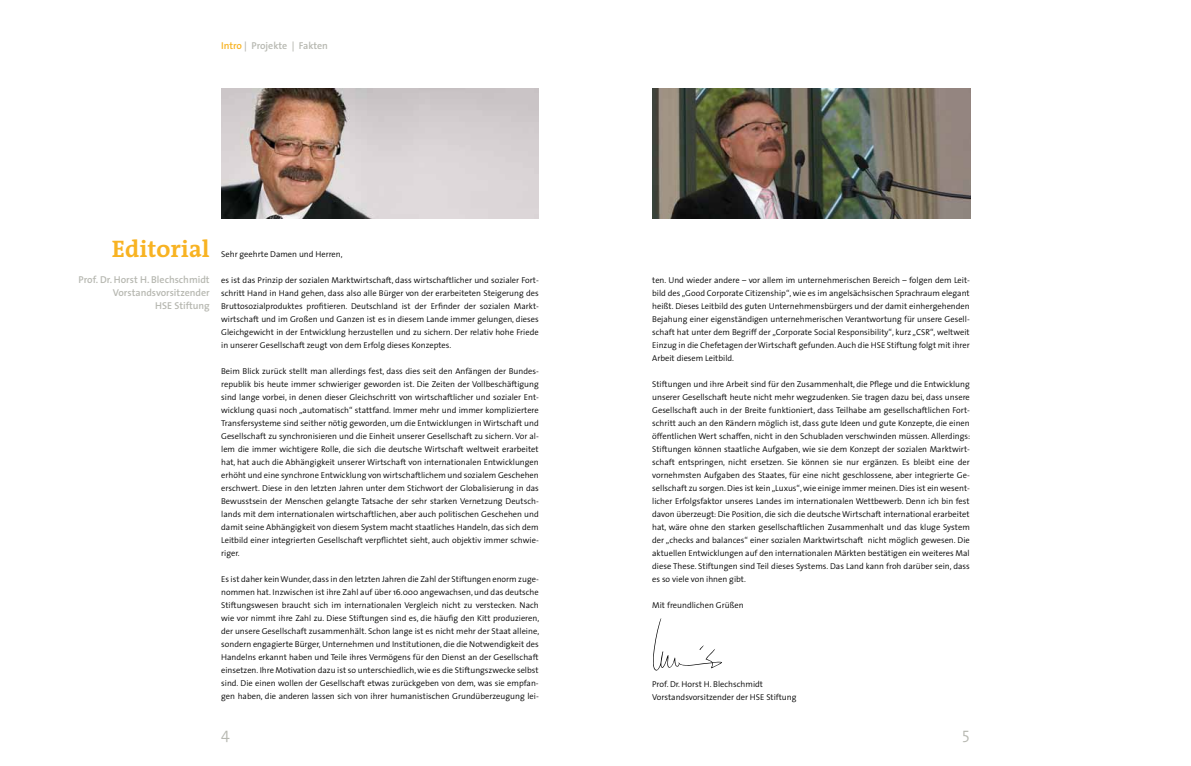
<style>
.page{position:relative;width:1191px;height:766px;background:#fff}
.page>*{position:absolute;margin:0;border:0;box-sizing:border-box;transform-origin:0 0}
.t1{font:700 24px "The Antiqua B7";color:#f8b322}
.t2{font:300 16px "The Sans";color:#b7b8b1}
.t3{font:600 10px/13px "The Sans";color:#b7b8b1;text-align:right}
.t4{font:300 8.5px/13px "The Sans";color:#000;text-align:justify}
.s1{color:#f8b322}
</style>
<div class="page">
<img style="left:221px;top:88px;width:318px;height:130px">
<svg style="left:653px;top:618px;width:69px;height:52px"></svg>
<img style="left:652px;top:88px;width:318px;height:130px">
<p class="t3" style="left:221px;top:39px;width:108px"><span class="s1">Intro</span> | Projekte | Fakten</p>
<h1 class="t1" style="left:112px;top:236px;width:99px">Editorial</h1>
<p class="t3" style="left:79px;top:273px;width:133px">Prof. Dr. Horst H. Blechschmidt<br>Vorstandsvorsitzender<br>HSE Stiftung</p>
<p class="t4" style="left:221px;top:247px;width:123px">Sehr geehrte Damen und Herren,</p>
<p class="t4" style="left:221px;top:273px;width:319px">es ist das Prinzip der sozialen Marktwirtschaft, dass wirtschaftlicher und sozialer Fort&shy;schritt Hand in Hand gehen, dass also alle Bürger von der erarbeiteten Steigerung des Bruttosozialproduktes profitieren. Deutschland ist der Erfinder der sozialen Markt&shy;wirtschaft und im Großen und Ganzen ist es in diesem Lande immer gelungen, dieses Gleichgewicht in der Entwicklung herzustellen und zu sichern. Der relativ hohe Friede in unserer Gesellschaft zeugt von dem Erfolg dieses Konzeptes.</p>
<p class="t4" style="left:221px;top:364px;width:319px">Beim Blick zurück stellt man allerdings fest, dass dies seit den Anfängen der Bundes&shy;republik bis heute immer schwieriger geworden ist. Die Zeiten der Vollbeschäftigung sind lange vorbei, in denen dieser Gleichschritt von wirtschaftlicher und sozialer Ent&shy;wicklung quasi noch „automatisch“ stattfand. Immer mehr und immer kompliziertere Transfersysteme sind seither nötig geworden, um die Entwicklungen in Wirtschaft und Gesellschaft zu synchronisieren und die Einheit unserer Gesellschaft zu sichern. Vor al&shy;lem die immer wichtigere Rolle, die sich die deutsche Wirtschaft weltweit erarbeitet hat, hat auch die Abhängigkeit unserer Wirtschaft von internationalen Entwicklungen erhöht und eine synchrone Entwicklung von wirtschaftlichem und sozialem Geschehen erschwert. Diese in den letzten Jahren unter dem Stichwort der Globalisierung in das Bewusstsein der Menschen gelangte Tatsache der sehr starken Vernetzung Deutsch&shy;lands mit dem internationalen wirtschaftlichen, aber auch politischen Geschehen und damit seine Abhängigkeit von diesem System macht staatliches Handeln, das sich dem Leitbild einer integrierten Gesellschaft verpflichtet sieht, auch objektiv immer schwie&shy;riger.</p>
<p class="t4" style="left:221px;top:572px;width:319px">Es ist daher kein Wunder, dass in den letzten Jahren die Zahl der Stiftungen enorm zuge&shy;nommen hat. Inzwischen ist ihre Zahl auf über 16.000 angewachsen, und das deutsche Stiftungswesen braucht sich im internationalen Vergleich nicht zu verstecken. Nach wie vor nimmt ihre Zahl zu. Diese Stiftungen sind es, die häufig den Kitt produzieren, der unsere Gesellschaft zusammenhält. Schon lange ist es nicht mehr der Staat alleine, sondern engagierte Bürger, Unternehmen und Institutionen, die die Notwendigkeit des Handelns erkannt haben und Teile ihres Vermögens für den Dienst an der Gesellschaft einsetzen. Ihre Motivation dazu ist so unterschiedlich, wie es die Stiftungszwecke selbst sind. Die einen wollen der Gesellschaft etwas zurückgeben von dem, was sie empfan&shy;gen haben, die anderen lassen sich von ihrer humanistischen Grundüberzeugung lei-</p>
<p class="t4" style="left:652px;top:273px;width:319px">ten. Und wieder andere – vor allem im unternehmerischen Bereich – folgen dem Leit&shy;bild des „Good Corporate Citizenship“, wie es im angelsächsischen Sprachraum elegant heißt. Dieses Leitbild des guten Unternehmensbürgers und der damit einhergehenden Bejahung einer eigenständigen unternehmerischen Verantwortung für unsere Gesell&shy;schaft hat unter dem Begriff der „Corporate Social Responsibility“, kurz „CSR“, weltweit Einzug in die Chefetagen der Wirtschaft gefunden. Auch die HSE Stiftung folgt mit ihrer Arbeit diesem Leitbild.</p>
<p class="t4" style="left:652px;top:377px;width:319px">Stiftungen und ihre Arbeit sind für den Zusammenhalt, die Pflege und die Entwicklung unserer Gesellschaft heute nicht mehr wegzudenken. Sie tragen dazu bei, dass unsere Gesellschaft auch in der Breite funktioniert, dass Teilhabe am gesellschaftlichen Fort&shy;schritt auch an den Rändern möglich ist, dass gute Ideen und gute Konzepte, die einen öffentlichen Wert schaffen, nicht in den Schubladen verschwinden müssen. Allerdings:<br>Stiftungen können staatliche Aufgaben, wie sie dem Konzept der sozialen Marktwirt&shy;schaft entspringen, nicht ersetzen. Sie können sie nur ergänzen. Es bleibt eine der vornehmsten Aufgaben des Staates, für eine nicht geschlossene, aber integrierte Ge&shy;sellschaft zu sorgen. Dies ist kein „Luxus“, wie einige immer meinen. Dies ist ein wesent&shy;licher Erfolgsfaktor unseres Landes im internationalen Wettbewerb. Denn ich bin fest davon überzeugt: Die Position, die sich die deutsche Wirtschaft international erarbeitet hat, wäre ohne den starken gesellschaftlichen Zusammenhalt und das kluge System der „checks and balances“ einer sozialen Marktwirtschaft nicht möglich gewesen. Die aktuellen Entwicklungen auf den internationalen Märkten bestätigen ein weiteres Mal diese These. Stiftungen sind Teil dieses Systems. Das Land kann froh darüber sein, dass es so viele von ihnen gibt.</p>
<p class="t4" style="left:652px;top:598px;width:93px">Mit freundlichen Grüßen</p>
<p class="t4" style="left:652px;top:676px;width:146px">Prof. Dr. Horst H. Blechschmidt<br>Vorstandsvorsitzender der HSE Stiftung</p>
<h2 class="t2" style="left:221px;top:719px;width:10px">4</h2>
<h2 class="t2" style="left:962px;top:719px;width:9px">5</h2>
</div>
